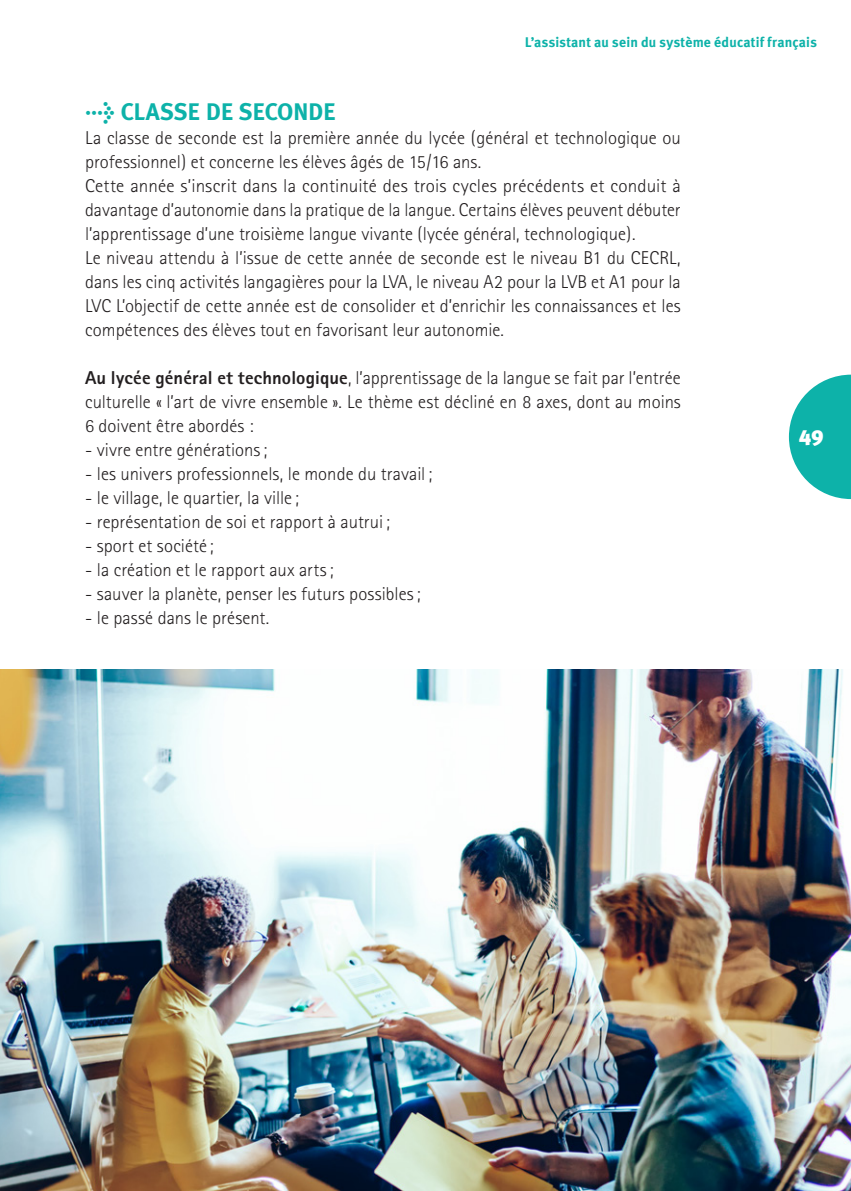
<style>
.page{position:relative;width:851px;height:1191px;background:#fff}
.page>*{position:absolute;margin:0;border:0;box-sizing:border-box;transform-origin:0 0}
.ttr2{font:700 24px "Meta Plus Lining";letter-spacing:-.015em;color:#0db2a9}
.txt_courant{font:900 22px "Meta Plus Lining";color:#fff}
.txt_courant-2{font:300 18.6px/24px "Rotis Sans Serif";letter-spacing:.005em;color:#231f20;text-align:justify}
.txt_courant-3{font:700 14px "Meta Plus Lining";letter-spacing:.015em;color:#0db2a9}
.s1{font-weight:800}
</style>
<div class="page">
<svg style="left:788px;top:374px;width:62px;height:126px"></svg>
<img style="left:0;top:670px;width:850px;height:521px">
<p class="txt_courant-3" style="left:524px;top:34px;width:293px">L’assistant au sein du système éducatif français</p>
<p class="ttr2" style="left:85px;top:98px;width:252px">&gt; CLASSE DE SECONDE</p>
<p class="txt_courant-2" style="left:85px;top:126px;width:597px">La classe de seconde est la première année du lycée (général et technologique ou professionnel) et concerne les élèves âgés de 15/16 ans.</p>
<p class="txt_courant-2" style="left:85px;top:174px;width:597px">Cette année s’inscrit dans la continuité des trois cycles précédents et conduit à davantage d’autonomie dans la pratique de la langue. Certains élèves peuvent débuter l’apprentissage d’une troisième langue vivante (lycée général, technologique).</p>
<p class="txt_courant-2" style="left:85px;top:246px;width:597px">Le niveau attendu à l’issue de cette année de seconde est le niveau B1 du CECRL, dans les cinq activités langagières pour la LVA, le niveau A2 pour la LVB et A1 pour la LVC L’objectif de cette année est de consolider et d’enrichir les connaissances et les compétences des élèves tout en favorisant leur autonomie.</p>
<p class="txt_courant-2" style="left:85px;top:366px;width:597px"><span class="s1">Au lycée général et technologique</span>, l’apprentissage de la langue se fait par l’entrée culturelle « l’art de vivre ensemble ». Le thème est décliné en 8 axes, dont au moins 6 doivent être abordés :</p>
<p class="txt_courant-2" style="left:85px;top:438px;width:183px">- vivre entre générations;</p>
<p class="txt_courant-2" style="left:85px;top:462px;width:348px">- les univers professionnels, le monde du travail ;</p>
<p class="txt_courant-2" style="left:85px;top:486px;width:215px">- le village, le quartier, la ville ;</p>
<p class="txt_courant-2" style="left:85px;top:510px;width:306px">- représentation de soi et rapport à autrui ;</p>
<p class="txt_courant-2" style="left:85px;top:534px;width:130px">- sport et société ;</p>
<p class="txt_courant-2" style="left:85px;top:558px;width:250px">- la création et le rapport aux arts;</p>
<p class="txt_courant-2" style="left:85px;top:582px;width:337px">- sauver la planète, penser les futurs possibles;</p>
<p class="txt_courant-2" style="left:85px;top:606px;width:186px">- le passé dans le présent.</p>
<p class="txt_courant" style="left:798px;top:425px;width:26px">49</p>
</div>
